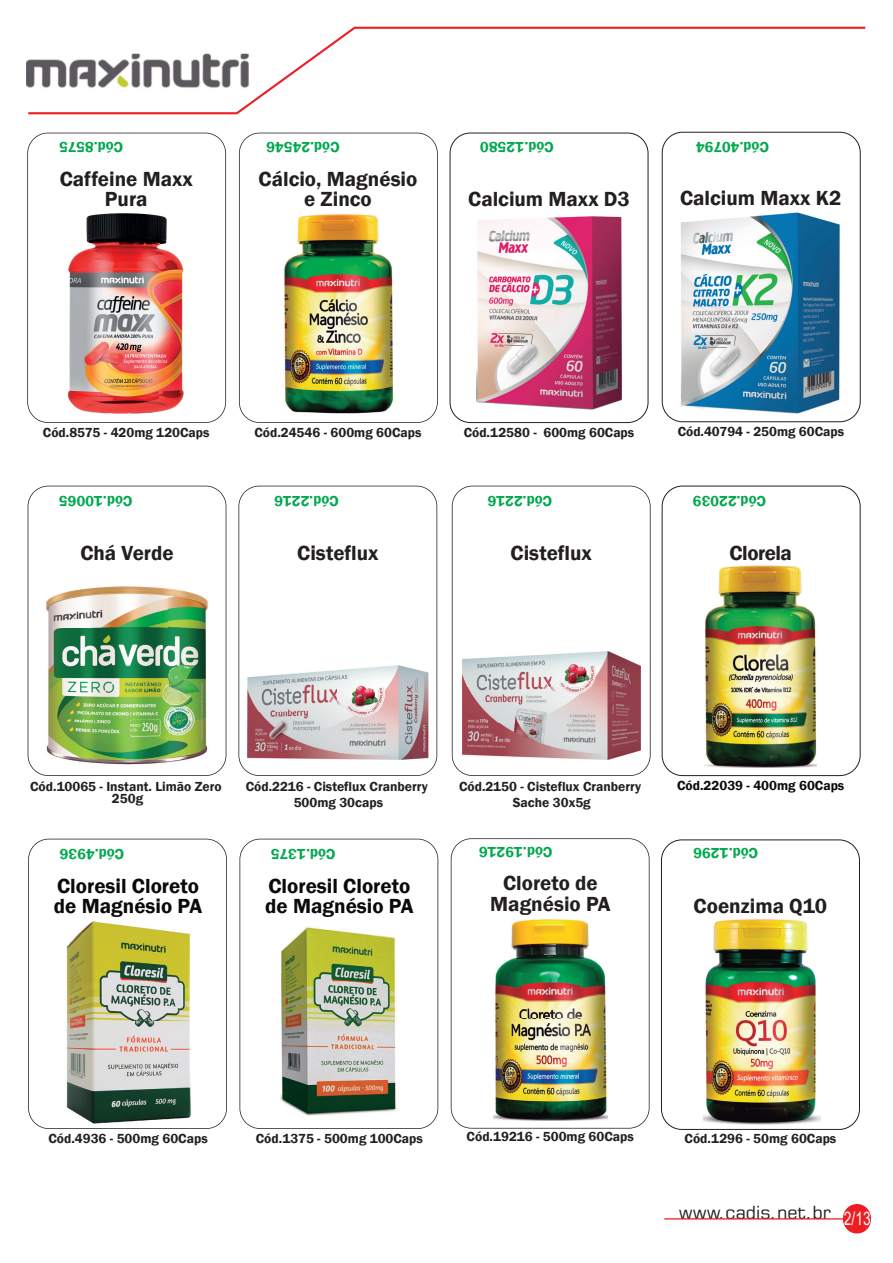
<style>
.page{position:relative;width:893px;height:1263px;background:#fff}
.page>*{position:absolute;margin:0;border:0;box-sizing:border-box;transform-origin:0 0}
.t1{font:600 21px/19.5px "Franklin Gothic";color:#231f20;text-align:center}
.t2{font:600 21px/19.5px "Franklin Gothic";color:#0b090c}
.t3{font:600 21px "Franklin Gothic";letter-spacing:-.025em;color:#231f20}
.t4{font:18px "Square 721 BT";color:#231f20}
.t5{font:600 15px "Franklin Gothic";color:#00a84e}
.t6{font:600 13.5px/16px "Franklin Gothic";color:#231f20;text-align:center}
.t7{font:600 13.5px "Franklin Gothic";color:#0b090c}
.s1{font-family:"Arial";font-size:18.75px;color:#fff}
</style>
<div class="page">
<svg style="left:28px;top:27px;width:837px;height:87px"></svg>
<hr style="left:664px;top:1218px;width:198px;height:1px;background:#ee1d23">
<div style="left:843px;top:1205px;width:28px;height:28px;background:#ee1d23;border-radius:50%"></div>
<div style="left:843px;top:1204px;width:28px;height:28px;background:#ee1d23;border-radius:14px"></div>
<svg style="left:239px;top:133px;width:199px;height:290px"></svg>
<div style="left:450px;top:133px;width:198px;height:290px;border:1px solid #231f20;border-radius:20px"></div>
<div style="left:662px;top:132px;width:199px;height:290px;border:1px solid #231f20;border-radius:20px"></div>
<svg style="left:28px;top:486px;width:198px;height:290px"></svg>
<div style="left:662px;top:486px;width:198px;height:290px;border:1px solid #231f20;border-radius:20px"></div>
<svg style="left:28px;top:839px;width:199px;height:290px"></svg>
<svg style="left:451px;top:838px;width:198px;height:290px"></svg>
<div style="left:661px;top:839px;width:199px;height:291px;border:1px solid #231f20;border-radius:20px"></div>
<img style="left:284px;top:213px;width:110px;height:200px">
<svg style="left:27px;top:133px;width:199px;height:290px"></svg>
<img style="left:476px;top:216px;width:146px;height:194px">
<img style="left:680px;top:212px;width:160px;height:202px">
<img style="left:44px;top:583px;width:166px;height:183px">
<svg style="left:238px;top:486px;width:199px;height:290px"></svg>
<img style="left:705px;top:565px;width:111px;height:202px">
<img style="left:494px;top:917px;width:114px;height:204px">
<img style="left:65px;top:921px;width:126px;height:202px">
<svg style="left:239px;top:839px;width:199px;height:290px"></svg>
<img style="left:703px;top:919px;width:117px;height:206px">
<img style="left:27px;top:40px;width:222px;height:63px">
<img style="left:243px;top:926px;width:189px;height:190px">
<img style="left:248px;top:665px;width:180px;height:94px">
<svg style="left:452px;top:486px;width:199px;height:290px"></svg>
<img style="left:463px;top:652px;width:178px;height:108px">
<img style="left:68px;top:213px;width:116px;height:200px">
<p class="t5" style="left:123px;top:156px;width:66px;rotate:-180deg">Cód.8575</p>
<h1 class="t1" style="left:60px;top:170px;width:135px">Caffeine Maxx<br>Pura</h1>
<p class="t5" style="left:340px;top:156px;width:75px;rotate:-180deg">Cód.24546</p>
<h1 class="t1" style="left:259px;top:170px;width:160px">Cálcio, Magnésio e Zinco</h1>
<p class="t5" style="left:554px;top:156px;width:75px;rotate:-180deg">Cód.12580</p>
<h1 class="t1" style="left:468px;top:190px;width:163px">Calcium Maxx D3</h1>
<p class="t5" style="left:769px;top:156px;width:74px;rotate:-180deg">Cód.40794</p>
<h1 class="t1" style="left:680px;top:189px;width:163px">Calcium Maxx K2</h1>
<p class="t6" style="left:43px;top:424px;width:168px">Cód.8575 - 420mg 120Caps</p>
<p class="t6" style="left:255px;top:424px;width:168px">Cód.24546 - 600mg 60Caps</p>
<p class="t6" style="left:464px;top:425px;width:172px">Cód.12580 - 600mg 60Caps</p>
<p class="t6" style="left:678px;top:423px;width:168px">Cód.40794 - 250mg 60Caps</p>
<p class="t5" style="left:133px;top:510px;width:75px;rotate:-180deg">Cód.10065</p>
<p class="t5" style="left:339px;top:510px;width:66px;rotate:-180deg">Cód.2216</p>
<p class="t5" style="left:552px;top:510px;width:66px;rotate:-180deg">Cód.2216</p>
<p class="t5" style="left:766px;top:510px;width:75px;rotate:-180deg">Cód.22039</p>
<h1 class="t1" style="left:80px;top:543px;width:95px">Chá Verde</h1>
<h1 class="t1" style="left:297px;top:543px;width:83px">Cisteflux</h1>
<h1 class="t1" style="left:511px;top:543px;width:83px">Cisteflux</h1>
<h1 class="t3" style="left:730px;top:540px;width:64px">Clorela</h1>
<p class="t6" style="left:30px;top:780px;width:193px;line-height:12.1px">Cód.10065 - Instant. Limão Zero<br>250g</p>
<p class="t6" style="left:246px;top:778px;width:183px">Cód.2216 - Cisteflux Cranberry<br>500mg 30caps</p>
<p class="t6" style="left:459px;top:778px;width:184px">Cód.2150 - Cisteflux Cranberry<br>Sache 30x5g</p>
<p class="t7" style="left:677px;top:777px;width:169px">Cód.22039 - 400mg 60Caps</p>
<p class="t5" style="left:124px;top:863px;width:66px;rotate:-180deg">Cód.4936</p>
<p class="t5" style="left:336px;top:863px;width:66px;rotate:-180deg">Cód.1375</p>
<p class="t5" style="left:552px;top:861px;width:75px;rotate:-180deg">Cód.19216</p>
<p class="t5" style="left:758px;top:863px;width:67px;rotate:-180deg">Cód.1296</p>
<h1 class="t2" style="left:54px;top:877px;width:150px">Cloresil Cloreto de Magnésio PA</h1>
<h1 class="t2" style="left:265px;top:877px;width:150px">Cloresil Cloreto de Magnésio PA</h1>
<h1 class="t1" style="left:490px;top:873px;width:122px;line-height:21px">Cloreto de<br>Magnésio PA</h1>
<h1 class="t1" style="left:694px;top:896px;width:135px">Coenzima Q10</h1>
<p class="t6" style="left:48px;top:1131px;width:161px">Cód.4936 - 500mg 60Caps</p>
<p class="t6" style="left:256px;top:1131px;width:169px">Cód.1375 - 500mg 100Caps</p>
<p class="t6" style="left:467px;top:1129px;width:169px">Cód.19216 - 500mg 60Caps</p>
<p class="t6" style="left:684px;top:1130px;width:153px">Cód.1296 - 50mg 60Caps</p>
<h2 class="t4" style="left:679px;top:1201px;width:194px">www.cadis.net.br <span class="s1">2/13</span></h2>
</div>
